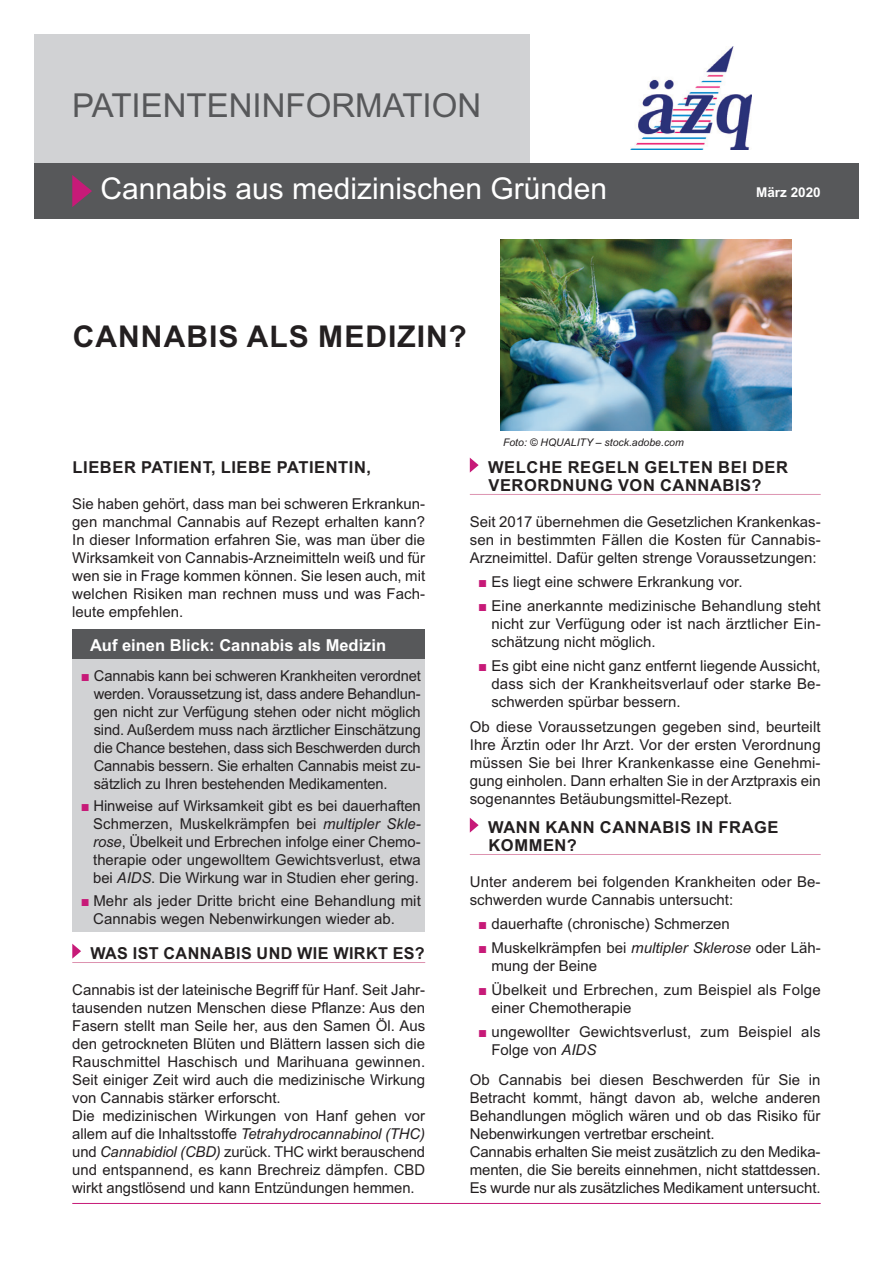
<style>
.page{position:relative;width:893px;height:1263px;background:#fff}
.page>*{position:absolute;margin:0;border:0;box-sizing:border-box;transform-origin:0 0}
.t1{font:33px "Arial";color:#57585a}
.t2{font:30px "Arial";color:#fff}
.t3{font:700 30px "Arial";letter-spacing:.035em;color:#231f20}
.t4{font:700 16.5px/18px "Arial";letter-spacing:.035em;color:#231f20}
.t5{font:700 16.5px "Arial";color:#fff}
.t6{font:15px/18px "Arial";color:#231f20;text-align:justify}
.t7{font:700 13.5px "Arial";color:#fff}
.t8{font:italic 10.5px "Arial";color:#231f20}
.s1{color:#080505}
.s2{color:#c71a78}
.s3{font-style:italic}
</style>
<div class="page">
<img style="left:500px;top:240px;width:291px;height:190px">
<div style="left:34px;top:34px;width:495px;height:134px;background:#d1d2d4"></div>
<div style="left:34px;top:164px;width:825px;height:55px;background:#57585a"></div>
<hr style="left:470px;top:494px;width:351px;height:1px;background:#dd93b0">
<hr style="left:470px;top:854px;width:351px;height:1px;background:#dd93b0">
<svg style="left:470px;top:818px;width:9px;height:15px"></svg>
<svg style="left:470px;top:458px;width:9px;height:15px"></svg>
<hr style="left:72px;top:1203px;width:749px;height:1px;background:#c71a78">
<svg style="left:72px;top:175px;width:20px;height:32px"></svg>
<img style="left:631px;top:47px;width:120px;height:102px">
<hr style="left:72px;top:962px;width:353px;height:1px;background:#dd93b0">
<svg style="left:72px;top:944px;width:9px;height:15px"></svg>
<div style="left:72px;top:630px;width:353px;height:36px;background:#57585a"></div>
<div style="left:72px;top:660px;width:353px;height:272px;background:#d1d2d4"></div>
<h1 class="t1" style="left:72px;top:93px;width:410px">PATIENTENINFORMATION</h1>
<h2 class="t2" style="left:100px;top:178px;width:508px">Cannabis aus medizinischen Gründen</h2>
<p class="t7" style="left:756px;top:184px;width:66px">März 2020</p>
<h2 class="t3" style="left:73px;top:319px;width:395px">CANNABIS ALS MEDIZIN?</h2>
<p class="t8" style="left:503px;top:438px;width:182px">Foto: © HQUALITY <span class="s1">–</span> stock.adobe.com</p>
<p class="t4" style="left:73px;top:458px;width:300px">LIEBER PATIENT, LIEBE PATIENTIN,</p>
<p class="t6" style="left:72px;top:496px;width:354px">Sie haben gehört, dass man bei schweren Erkrankun&shy;gen manchmal Cannabis auf Rezept erhalten kann?<br>In dieser Information erfahren Sie, was man über die Wirksamkeit von Cannabis-Arzneimitteln weiß und für wen sie in Frage kommen können. Sie lesen auch, mit welchen Risiken man rechnen muss und was Fach&shy;leute empfehlen.</p>
<p class="t5" style="left:90px;top:635px;width:298px">Auf einen Blick: Cannabis als Medizin</p>
<p class="t6" style="left:94px;top:668px;width:329px;text-indent:-13px"><span class="s2">■</span> Cannabis kann bei schweren Krankheiten verordnet werden. Voraussetzung ist, dass andere Behandlun&shy;gen nicht zur Verfügung stehen oder nicht möglich sind. Außerdem muss nach ärztlicher Einschätzung die Chance bestehen, dass sich Beschwerden durch Cannabis bessern. Sie erhalten Cannabis meist zu&shy;sätzlich zu Ihren bestehenden Medikamenten.</p>
<p class="t6" style="left:93px;top:798px;width:329px;text-indent:-12px"><span class="s2">■</span> Hinweise auf Wirksamkeit gibt es bei dauerhaften Schmerzen, Muskelkrämpfen bei <span class="s3">multipler Skle&shy;rose</span>, Übelkeit und Erbrechen infolge einer Chemo&shy;therapie oder ungewolltem Gewichtsverlust, etwa bei <span class="s3">AIDS</span>. Die Wirkung war in Studien eher gering.</p>
<p class="t6" style="left:93px;top:893px;width:329px;text-indent:-12px"><span class="s2">■</span> Mehr als jeder Dritte bricht eine Behandlung mit<br>Cannabis wegen Nebenwirkungen wieder ab.</p>
<p class="t4" style="left:90px;top:944px;width:336px">WAS IST CANNABIS UND WIE WIRKT ES?</p>
<p class="t6" style="left:72px;top:982px;width:354px;text-align:left">Cannabis ist der lateinische Begriff für Hanf. Seit Jahr&shy;tausenden nutzen Menschen diese Pflanze: Aus den Fasern stellt man Seile her, aus den Samen Öl. Aus den getrockneten Blüten und Blättern lassen sich die Rauschmittel Haschisch und Marihuana gewinnen.<br>Seit einiger Zeit wird auch die medizinische Wirkung von Cannabis stärker erforscht.<br>Die medizinischen Wirkungen von Hanf gehen vor allem auf die Inhaltsstoffe <span class="s3">Tetrahydrocannabinol (THC) </span>und <span class="s3">Cannabidiol (CBD)</span> zurück. THC wirkt berauschend und entspannend, es kann Brechreiz dämpfen. CBD wirkt angstlösend und kann Entzündungen hemmen.</p>
<p class="t4" style="left:488px;top:458px;width:301px">WELCHE REGELN GELTEN BEI DER<br>VERORDNUNG VON CANNABIS?</p>
<p class="t6" style="left:470px;top:514px;width:352px">Seit 2017 übernehmen die Gesetzlichen Krankenkas&shy;sen in bestimmten Fällen die Kosten für Cannabis-Arzneimittel. Dafür gelten strenge Voraussetzungen:</p>
<p class="t6" style="left:478px;top:574px;width:266px"><span class="s2">■</span> Es liegt eine schwere Erkrankung vor.</p>
<p class="t6" style="left:491px;top:598px;width:331px;text-indent:-13px"><span class="s2">■</span> Eine anerkannte medizinische Behandlung steht nicht zur Verfügung oder ist nach ärztlicher Ein&shy;schätzung nicht möglich.</p>
<p class="t6" style="left:491px;top:658px;width:331px;text-indent:-13px"><span class="s2">■</span> Es gibt eine nicht ganz entfernt liegende Aussicht, dass sich der Krankheitsverlauf oder starke Be&shy;schwerden spürbar bessern.</p>
<p class="t6" style="left:470px;top:719px;width:352px">Ob diese Voraussetzungen gegeben sind, beurteilt Ihre Ärztin oder Ihr Arzt. Vor der ersten Verordnung müssen Sie bei Ihrer Krankenkasse eine Genehmi&shy;gung einholen. Dann erhalten Sie in der Arztpraxis ein sogenanntes Betäubungsmittel-Rezept.</p>
<p class="t4" style="left:488px;top:818px;width:292px">WANN KANN CANNABIS IN FRAGE<br>KOMMEN?</p>
<p class="t6" style="left:470px;top:874px;width:352px">Unter anderem bei folgenden Krankheiten oder Be&shy;schwerden wurde Cannabis untersucht:</p>
<p class="t6" style="left:478px;top:916px;width:253px"><span class="s2">■</span> dauerhafte (chronische) Schmerzen</p>
<p class="t6" style="left:491px;top:940px;width:331px;text-indent:-13px"><span class="s2">■</span> Muskelkrämpfen bei <span class="s3">multipler Sklerose</span> oder Läh&shy;mung der Beine</p>
<p class="t6" style="left:491px;top:982px;width:331px;text-indent:-13px"><span class="s2">■</span> Übelkeit und Erbrechen, zum Beispiel als Folge einer Chemotherapie</p>
<p class="t6" style="left:491px;top:1024px;width:331px;text-indent:-13px"><span class="s2">■</span> ungewollter Gewichtsverlust, zum Beispiel als<br>Folge von <span class="s3">AIDS</span></p>
<p class="t6" style="left:470px;top:1072px;width:352px;text-align:left">Ob Cannabis bei diesen Beschwerden für Sie in Betracht kommt, hängt davon ab, welche anderen Behandlungen möglich wären und ob das Risiko für Nebenwirkungen vertretbar erscheint.<br>Cannabis erhalten Sie meist zusätzlich zu den Medika&shy;menten, die Sie bereits einnehmen, nicht stattdessen.<br>Es wurde nur als zusätzliches Medikament untersucht.</p>
</div>
